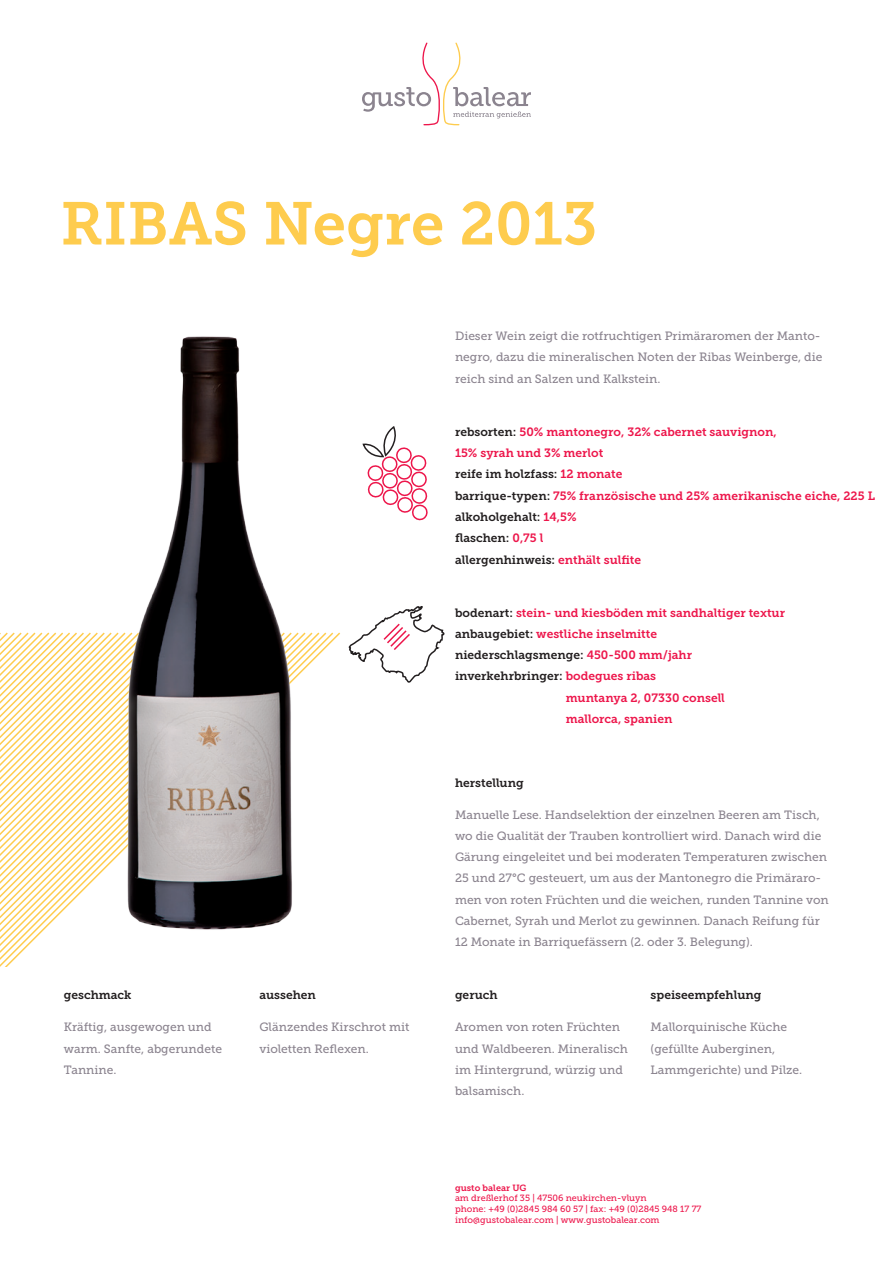
<style>
.page{position:relative;width:893px;height:1263px;background:#fff}
.page>*{position:absolute;margin:0;border:0;box-sizing:border-box;transform-origin:0 0}
.t1{font:60px "Museo Slab 700";color:#fecc4e}
.t2{font:12px/21.3px "Museo Slab 500";color:#8b848f}
.t3{font:12px/21.3px "Museo Slab 700";color:#ed164b}
.t4{font:12px "Museo Slab 700";color:#231f20}
.t5{font:9px/10.6px "Museo Slab 500";color:#ed164b}
.t6{font:9px "Museo Slab 700";color:#ed164b}
.s1{color:#231f20}
.s2{color:#ed164b}
</style>
<div class="page">
<svg style="left:0;top:632px;width:340px;height:334px"></svg>
<svg style="left:362px;top:426px;width:66px;height:95px"></svg>
<svg style="left:348px;top:606px;width:97px;height:77px"></svg>
<svg style="left:362px;top:43px;width:169px;height:82px"></svg>
<img style="left:115px;top:336px;width:185px;height:599px">
<h1 class="t1" style="left:60px;top:190px;width:539px">RIBAS Negre 2013</h1>
<p class="t2" style="left:455px;top:325px;width:369px">Dieser Wein zeigt die rotfruchtigen Primäraromen der Manto&shy;negro, dazu die mineralischen Noten der Ribas Weinberge, die reich sind an Salzen und Kalkstein.</p>
<p class="t3" style="left:455px;top:421px;width:421px"><span class="s1">rebsorten:</span> 50% mantonegro, 32% cabernet sauvignon,<br>15% syrah und 3% merlot<br><span class="s1">reife im holzfass:</span> 12 monate<br><span class="s1">barrique-typen:</span> 75% französische und 25% amerikanische eiche, 225 L <span class="s1">alkoholgehalt:</span> 14,5%<br><span class="s1">flaschen:</span> 0,75 l<br><span class="s1">allergenhinweis:</span> enthält sulfite</p>
<p class="t3" style="left:455px;top:602px;width:331px"><span class="s1">bodenart:</span> stein- und kiesböden mit sandhaltiger textur</p>
<p class="t3" style="left:455px;top:623px;width:204px"><span class="s1">anbaugebiet:</span> westliche inselmitte</p>
<p class="t4" style="left:455px;top:648px;width:239px">niederschlagsmenge: <span class="s2">450-500 mm/jahr</span></p>
<p class="t4" style="left:455px;top:669px;width:203px">inverkehrbringer: <span class="s2">bodegues ribas</span></p>
<p class="t3" style="left:566px;top:687px;width:161px">muntanya 2, 07330 consell</p>
<p class="t3" style="left:566px;top:708px;width:108px">mallorca, spanien</p>
<p class="t4" style="left:64px;top:988px;width:69px">geschmack</p>
<p class="t2" style="left:64px;top:1016px;width:160px">Kräftig, ausgewogen und warm. Sanfte, abgerundete<br>Tannine.</p>
<p class="t4" style="left:259px;top:988px;width:58px">aussehen</p>
<p class="t2" style="left:259px;top:1016px;width:151px">Glänzendes Kirschrot mit violetten Reflexen.</p>
<p class="t4" style="left:455px;top:776px;width:70px">herstellung</p>
<p class="t2" style="left:455px;top:804px;width:375px">Manuelle Lese. Handselektion der einzelnen Beeren am Tisch, wo die Qualität der Trauben kontrolliert wird. Danach wird die Gärung eingeleitet und bei moderaten Temperaturen zwischen 25 und 27°C gesteuert, um aus der Mantonegro die Primäraro&shy;men von roten Früchten und die weichen, runden Tannine von Cabernet, Syrah und Merlot zu gewinnen. Danach Reifung für 12 Monate in Barriquefässern (2. oder 3. Belegung).</p>
<p class="t4" style="left:455px;top:988px;width:44px">geruch</p>
<p class="t2" style="left:455px;top:1016px;width:174px">Aromen von roten Früchten und Waldbeeren. Mineralisch im Hintergrund, würzig und balsamisch.</p>
<p class="t4" style="left:651px;top:988px;width:112px">speiseempfehlung</p>
<p class="t2" style="left:651px;top:1016px;width:153px">Mallorquinische Küche (gefüllte Auberginen,<br>Lammgerichte) und Pilze.</p>
<p class="t6" style="left:455px;top:1182px;width:73px">gusto balear UG</p>
<p class="t5" style="left:455px;top:1193px;width:248px">am dreßlerhof 35 | 47506 neukirchen-vluyn<br>phone: +49 (0)2845 984 60 57 | fax: +49 (0)2845 948 17 77 info@gustobalear.com | www.gustobalear.com</p>
</div>
